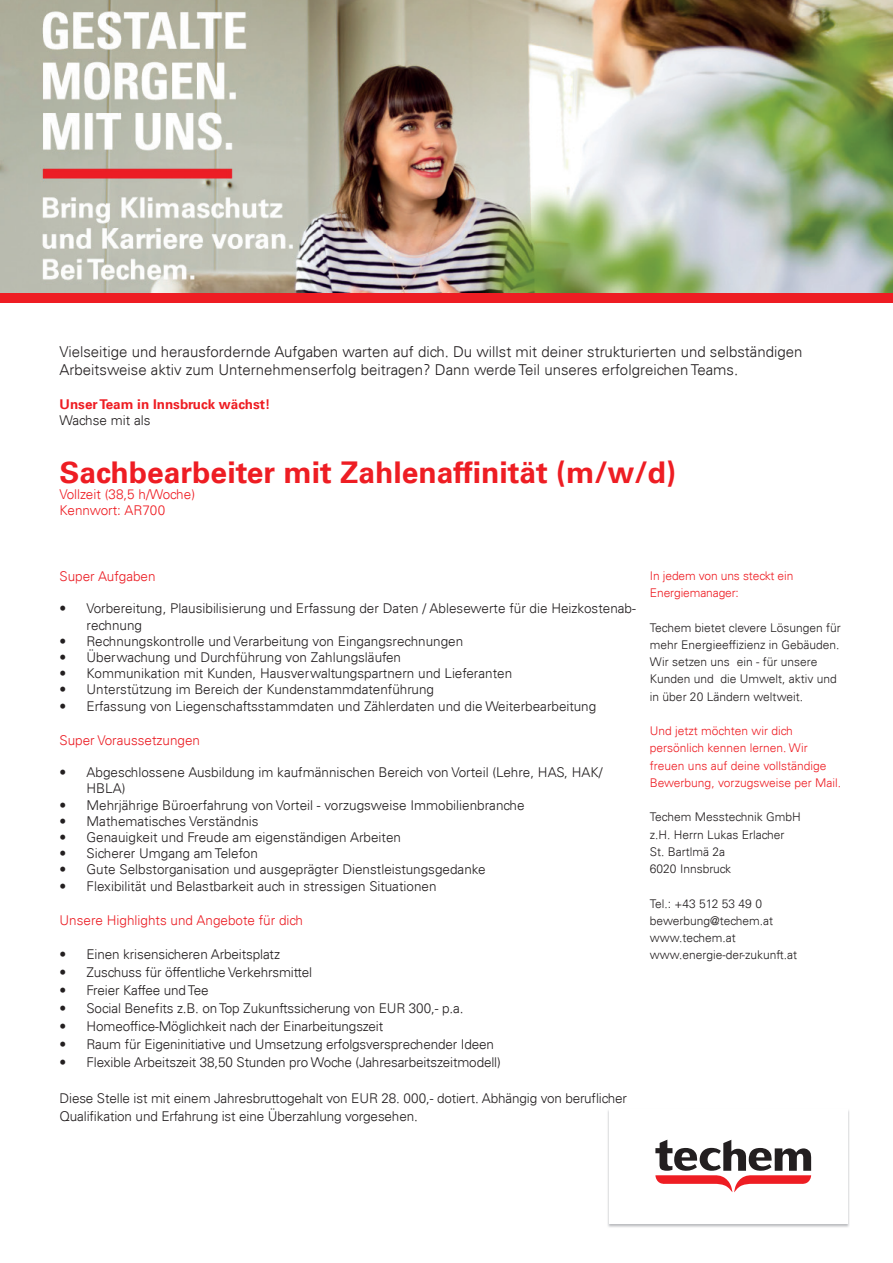
<style>
.page{position:relative;width:893px;height:1263px;background:#fff}
.page>*{position:absolute;margin:0;border:0;box-sizing:border-box;transform-origin:0 0}
.t1{font:700 30px "Univers 65";color:#ee1d23}
.t2{font:300 15px/18px "Univers 45";color:#231f20}
.t3{font:300 13.5px/16.2px "Univers 45";color:#231f20}
.t4{font:300 13.5px "Univers 45";color:#eb1e25}
.t5{font:300 13.5px/16.2px "Univers 45";color:#ee1d23}
.t6{font:700 13.5px "Univers 65";color:#ee1d23}
.t7{font:300 12px/17.2px "Univers 45";color:#231f20}
.t8{font:300 12px/17.2px "Univers 45";color:#ee1d23}
</style>
<div class="page">
<img style="left:0;top:0;width:893px;height:293px">
<div style="left:0;top:293px;width:893px;height:10px;background:#ee1d23"></div>
<img style="left:608px;top:1110px;width:241px;height:117px">
<div style="left:609px;top:1109px;width:238px;height:115px;background:#fff"></div>
<svg style="left:655px;top:1140px;width:156px;height:52px"></svg>
<p class="t2" style="left:60px;top:343px;width:744px">Vielseitige und herausfordernde Aufgaben warten auf dich. Du willst mit deiner strukturierten und selbständigen<br>Arbeitsweise aktiv zum Unternehmenserfolg beitragen? Dann werde Teil unseres erfolgreichen Teams.</p>
<p class="t6" style="left:60px;top:396px;width:212px">Unser Team in Innsbruck wächst!</p>
<p class="t3" style="left:60px;top:412px;width:93px">Wachse mit als</p>
<h1 class="t1" style="left:60px;top:455px;width:618px">Sachbearbeiter mit Zahlenaffinität (m/w/d)</h1>
<p class="t5" style="left:60px;top:486px;width:137px">Vollzeit (38,5 h/Woche)<br>Kennwort: AR700</p>
<p class="t4" style="left:60px;top:568px;width:98px">Super Aufgaben</p>
<p class="t3" style="left:87px;top:600px;width:551px;text-indent:-27px">• Vorbereitung, Plausibilisierung und Erfassung der Daten / Ablesewerte für die Heizkostenab&shy;rechnung</p>
<p class="t3" style="left:60px;top:633px;width:405px">• Rechnungskontrolle und Verarbeitung von Eingangsrechnungen</p>
<p class="t3" style="left:60px;top:649px;width:343px">• Überwachung und Durchführung von Zahlungsläufen</p>
<p class="t3" style="left:60px;top:665px;width:454px">• Kommunikation mit Kunden, Hausverwaltungspartnern und Lieferanten</p>
<p class="t3" style="left:60px;top:681px;width:376px">• Unterstützung im Bereich der Kundenstammdatenführung</p>
<p class="t3" style="left:60px;top:698px;width:538px">• Erfassung von Liegenschaftsstammdaten und Zählerdaten und die Weiterbearbeitung</p>
<p class="t4" style="left:60px;top:732px;width:142px">Super Voraussetzungen</p>
<p class="t3" style="left:87px;top:764px;width:517px;text-indent:-27px">• Abgeschlossene Ausbildung im kaufmännischen Bereich von Vorteil (Lehre, HAS, HAK/<br>HBLA)</p>
<p class="t3" style="left:60px;top:797px;width:467px">• Mehrjährige Büroerfahrung von Vorteil - vorzugsweise Immobilienbranche</p>
<p class="t3" style="left:60px;top:813px;width:201px">• Mathematisches Verständnis</p>
<p class="t3" style="left:60px;top:829px;width:343px">• Genauigkeit und Freude am eigenständigen Arbeiten</p>
<p class="t3" style="left:60px;top:845px;width:200px">• Sicherer Umgang am Telefon</p>
<p class="t3" style="left:60px;top:861px;width:428px">• Gute Selbstorganisation und ausgeprägter Dienstleistungsgedanke</p>
<p class="t3" style="left:60px;top:878px;width:378px">• Flexibilität und Belastbarkeit auch in stressigen Situationen</p>
<p class="t4" style="left:60px;top:912px;width:245px">Unsere Highlights und Angebote für dich</p>
<p class="t3" style="left:60px;top:946px;width:222px">• Einen krisensicheren Arbeitsplatz</p>
<p class="t3" style="left:60px;top:964px;width:254px">• Zuschuss für öffentliche Verkehrsmittel</p>
<p class="t3" style="left:60px;top:982px;width:151px">• Freier Kaffee und Tee</p>
<p class="t3" style="left:60px;top:1000px;width:405px">• Social Benefits z.B. on Top Zukunftssicherung von EUR 300,- p.a.</p>
<p class="t3" style="left:60px;top:1018px;width:325px">• Homeoffice-Möglichkeit nach der Einarbeitungszeit</p>
<p class="t3" style="left:60px;top:1036px;width:436px">• Raum für Eigeninitiative und Umsetzung erfolgsversprechender Ideen</p>
<p class="t3" style="left:60px;top:1054px;width:443px">• Flexible Arbeitszeit 38,50 Stunden pro Woche (Jahresarbeitszeitmodell)</p>
<p class="t3" style="left:60px;top:1089px;width:569px;line-height:18px">Diese Stelle ist mit einem Jahresbruttogehalt von EUR 28. 000,- dotiert. Abhängig von beruflicher<br>Qualifikation und Erfahrung ist eine Überzahlung vorgesehen.</p>
<p class="t8" style="left:650px;top:567px;width:145px">In jedem von uns steckt ein<br>Energiemanager:</p>
<p class="t7" style="left:650px;top:619px;width:192px">Techem bietet clevere Lösungen für mehr Energieeffizienz in Gebäuden.<br>Wir setzen uns ein - für unsere<br>Kunden und die Umwelt, aktiv und in über 20 Ländern weltweit.</p>
<p class="t8" style="left:650px;top:722px;width:193px">Und jetzt möchten wir dich persönlich kennen lernen. Wir freuen uns auf deine vollständige<br>Bewerbung, vorzugsweise per Mail.</p>
<p class="t7" style="left:650px;top:808px;width:152px">Techem Messtechnik GmbH z.H. Herrn Lukas Erlacher<br>St. Bartlmä 2a<br>6020 Innsbruck</p>
<p class="t7" style="left:650px;top:895px;width:149px">Tel.: +43 512 53 49 0 bewerbung@techem.at www.techem.at www.energie-der-zukunft.at</p>
</div>
